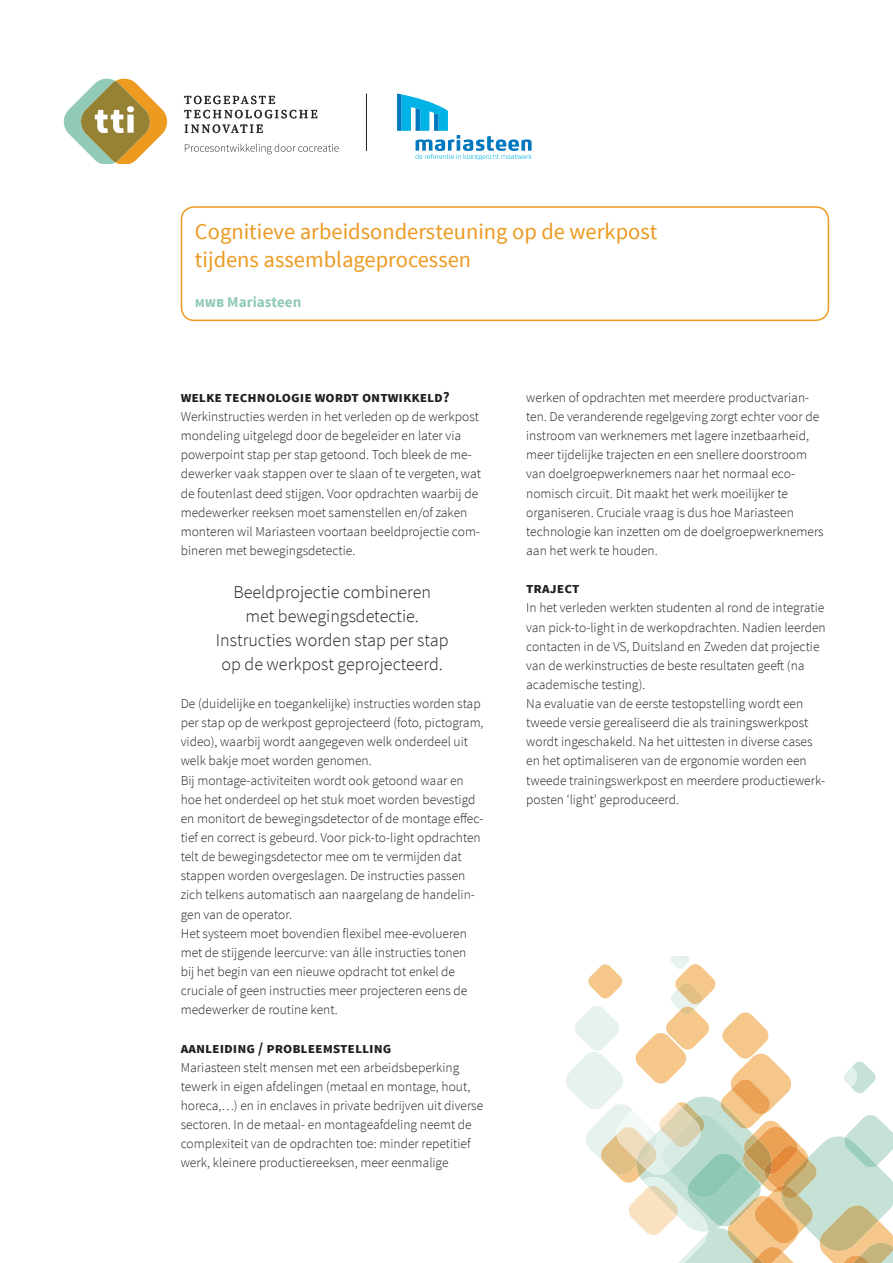
<style>
.page{position:relative;width:893px;height:1263px;background:#fff}
.page>*{position:absolute;margin:0;border:0;box-sizing:border-box;transform-origin:0 0}
.tekst_ok{font:22.5px/27.8px "Source Sans Pro";color:#ec9a20}
.quote_ok{font:300 18px/24px "Source Sans Pro";color:#231f20;text-align:center}
.tekst_ok-2{font:700 15px "Source Sans Pro";color:#231f20}
.tekst_ok-3{font:700 15px "Source Sans Pro";color:#91cab7}
.tekst_ok-4{font:300 13.5px/19.2px "Source Sans Pro";color:#231f20}
.t1{font:12.15px/14.2px "Source Serif Pro";letter-spacing:.16em;color:#231f20}
</style>
<div class="page">
<svg style="left:566px;top:957px;width:327px;height:306px"></svg>
<svg style="left:64px;top:79px;width:104px;height:85px"></svg>
<svg style="left:184px;top:96px;width:91px;height:8px"></svg>
<svg style="left:184px;top:110px;width:133px;height:8px"></svg>
<svg style="left:185px;top:124px;width:78px;height:9px"></svg>
<svg style="left:185px;top:144px;width:154px;height:10px"></svg>
<div style="left:181px;top:206px;width:648px;height:115px;border:2px solid #ec9a20;border-radius:13px"></div>
<svg style="left:397px;top:94px;width:135px;height:66px"></svg>
<hr style="left:366px;top:94px;width:1px;height:57px;background:#231f20">
<p class="t1" style="left:184px;top:93px;width:135px">TOEGEPASTE<br>TECHNOLOGISCHE<br>INNOVATIE</p>
<p class="tekst_ok" style="left:195px;top:218px;width:464px">Cognitieve arbeidsondersteuning op de werkpost tijdens assemblageprocessen</p>
<p class="tekst_ok-3" style="left:195px;top:293px;width:108px">mwb Mariasteen</p>
<p class="tekst_ok-2" style="left:181px;top:387px;width:271px">welke technologie wordt ontwikkeld?</p>
<p class="tekst_ok-4" style="left:181px;top:407px;width:302px">Werkinstructies werden in het verleden op de werkpost mondeling uitgelegd door de begeleider en later via powerpoint stap per stap getoond. Toch bleek de me&shy;dewerker vaak stappen over te slaan of te vergeten, wat de foutenlast deed stijgen. Voor opdrachten waarbij de medewerker reeksen moet samenstellen en/of zaken monteren wil Mariasteen voortaan beeldprojectie com&shy;bineren met bewegingsdetectie.</p>
<p class="quote_ok" style="left:233px;top:580px;width:199px">Beeldprojectie combineren met bewegingsdetectie.</p>
<p class="quote_ok" style="left:216px;top:628px;width:234px">Instructies worden stap per stap</p>
<p class="quote_ok" style="left:222px;top:652px;width:223px">op de werkpost geprojecteerd.</p>
<p class="tekst_ok-4" style="left:181px;top:694px;width:304px">De (duidelijke en toegankelijke) instructies worden stap per stap op de werkpost geprojecteerd (foto, pictogram, video), waarbij wordt aangegeven welk onderdeel uit welk bakje moet worden genomen.<br>Bij montage-activiteiten wordt ook getoond waar en hoe het onderdeel op het stuk moet worden bevestigd en monitort de bewegingsdetector of de montage effec&shy;tief en correct is gebeurd. Voor pick-to-light opdrachten telt de bewegingsdetector mee om te vermijden dat stappen worden overgeslagen. De instructies passen zich telkens automatisch aan naargelang de handelin&shy;gen van de operator.</p>
<p class="tekst_ok-4" style="left:181px;top:924px;width:288px">Het systeem moet bovendien flexibel mee-evolueren met de stijgende leercurve: van álle instructies tonen bij het begin van een nieuwe opdracht tot enkel de cruciale of geen instructies meer projecteren eens de medewerker de routine kent.</p>
<p class="tekst_ok-2" style="left:181px;top:1038px;width:212px">aanleiding / probleemstelling</p>
<p class="tekst_ok-4" style="left:181px;top:1057px;width:304px">Mariasteen stelt mensen met een arbeidsbeperking tewerk in eigen afdelingen (metaal en montage, hout, horeca,…) en in enclaves in private bedrijven uit diverse sectoren. In de metaal- en montageafdeling neemt de complexiteit van de opdrachten toe: minder repetitief werk, kleinere productiereeksen, meer eenmalige</p>
<p class="tekst_ok-4" style="left:526px;top:388px;width:299px">werken of opdrachten met meerdere productvarian&shy;ten. De veranderende regelgeving zorgt echter voor de instroom van werknemers met lagere inzetbaarheid, meer tijdelijke trajecten en een snellere doorstroom van doelgroepwerknemers naar het normaal eco&shy;nomisch circuit. Dit maakt het werk moeilijker te organiseren. Cruciale vraag is dus hoe Mariasteen technologie kan inzetten om de doelgroepwerknemers aan het werk te houden.</p>
<p class="tekst_ok-2" style="left:526px;top:579px;width:55px">traject</p>
<p class="tekst_ok-4" style="left:526px;top:598px;width:301px">In het verleden werkten studenten al rond de integratie van pick-to-light in de werkopdrachten. Nadien leerden contacten in de VS, Duitsland en Zweden dat projectie van de werkinstructies de beste resultaten geeft (na academische testing).</p>
<p class="tekst_ok-4" style="left:526px;top:694px;width:300px">Na evaluatie van de eerste testopstelling wordt een tweede versie gerealiseerd die als trainingswerkpost wordt ingeschakeld. Na het uittesten in diverse cases en het optimaliseren van de ergonomie worden een tweede trainingswerkpost en meerdere productiewerk&shy;posten ‘light’ geproduceerd.</p>
</div>
